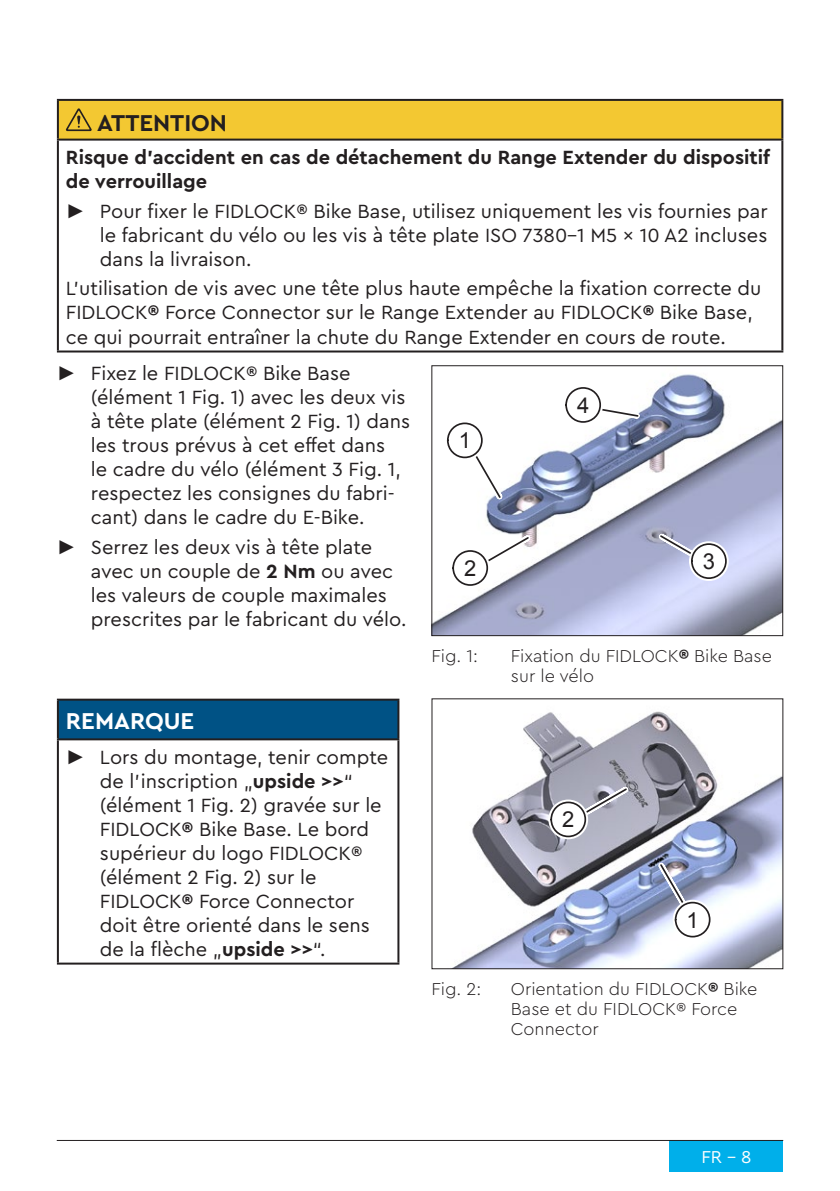
<style>
.page{position:relative;width:840px;height:1191px;background:#fff}
.page>*{position:absolute;margin:0;border:0;box-sizing:border-box;transform-origin:0 0}
.t1{font:700 24px "TQPRO";color:#231f20}
.t2{font:700 24px "TQPRO";color:#fff}
.t3{font:22px "Arial";color:#231f20}
.t4{font:20px/24px "TQPRO";color:#231f20}
.t5{font:700 20px/24px "TQPRO";color:#231f20}
.t6{font:300 18px/20px "TQPRO";color:#231f20}
.t7{font:18px "TQPRO";color:#fff}
.s1{font-family:"Arial"}
.s2{font-weight:700}
</style>
<div class="page">
<div style="left:669px;top:1140px;width:113px;height:31px;background:#00afea"></div>
<hr style="left:57px;top:1140px;width:725px;height:1px;background:#231f20">
<div style="left:58px;top:100px;width:724px;height:40px;background:#f3c832"></div>
<hr style="left:57px;top:99px;width:726px;height:2px;background:#231f20">
<hr style="left:57px;top:101px;width:2px;height:38px;background:#231f20">
<hr style="left:781px;top:101px;width:2px;height:38px;background:#231f20">
<hr style="left:57px;top:139px;width:726px;height:2px;background:#231f20">
<hr style="left:57px;top:141px;width:2px;height:209px;background:#231f20">
<hr style="left:781px;top:141px;width:2px;height:209px;background:#231f20">
<hr style="left:57px;top:350px;width:726px;height:2px;background:#231f20">
<svg style="left:66px;top:108px;width:26px;height:23px"></svg>
<div style="left:58px;top:699px;width:340px;height:40px;background:#005285"></div>
<hr style="left:57px;top:698px;width:342px;height:2px;background:#231f20">
<hr style="left:57px;top:700px;width:2px;height:38px;background:#231f20">
<hr style="left:397px;top:700px;width:2px;height:38px;background:#231f20">
<hr style="left:57px;top:738px;width:342px;height:2px;background:#231f20">
<hr style="left:57px;top:740px;width:2px;height:222px;background:#231f20">
<hr style="left:397px;top:740px;width:2px;height:222px;background:#231f20">
<hr style="left:57px;top:962px;width:342px;height:2px;background:#231f20">
<img style="left:433px;top:374px;width:347px;height:260px">
<div style="left:431px;top:365px;width:351px;height:271px;border:1px solid #231f20"></div>
<svg style="left:441px;top:417px;width:66px;height:87px"></svg>
<div style="left:447px;top:423px;width:34px;height:34px;background:#fff;border-radius:50%"></div>
<div style="left:446px;top:422px;width:36px;height:36px;border:2px solid #231f20;border-radius:50%"></div>
<svg style="left:446px;top:530px;width:89px;height:61px"></svg>
<div style="left:453px;top:551px;width:34px;height:34px;background:#fff;border-radius:50%"></div>
<div style="left:452px;top:550px;width:36px;height:36px;border:2px solid #231f20;border-radius:50%"></div>
<svg style="left:653px;top:529px;width:78px;height:55px;background:#babedb"></svg>
<div style="left:691px;top:544px;width:34px;height:34px;background:#fff;border-radius:50%"></div>
<div style="left:690px;top:543px;width:36px;height:36px;border:2px solid #231f20;border-radius:50%"></div>
<svg style="left:559px;top:381px;width:84px;height:47px"></svg>
<div style="left:566px;top:388px;width:34px;height:34px;background:#fff;border-radius:50%"></div>
<div style="left:565px;top:387px;width:35px;height:36px;border:2px solid #231f20;border-radius:50%"></div>
<img style="left:454px;top:711px;width:327px;height:256px">
<div style="left:431px;top:698px;width:352px;height:271px;border:1px solid #231f20"></div>
<svg style="left:653px;top:858px;width:62px;height:85px"></svg>
<div style="left:675px;top:902px;width:34px;height:34px;background:#fff;border-radius:50%"></div>
<div style="left:674px;top:901px;width:36px;height:36px;border:2px solid #231f20;border-radius:50%"></div>
<svg style="left:544px;top:782px;width:88px;height:60px;background:#a9aab7"></svg>
<div style="left:551px;top:802px;width:34px;height:34px;background:#fff;border-radius:50%"></div>
<div style="left:550px;top:801px;width:35px;height:36px;border:2px solid #231f20;border-radius:50%"></div>
<p class="t1" style="left:97px;top:107px;width:131px">ATTENTION</p>
<p class="t5" style="left:66px;top:144px;width:705px">Risque d’accident en cas de détachement du Range Extender du dispositif de verrouillage</p>
<p class="t4" style="left:100px;top:198px;width:668px;text-align:justify;text-indent:-34px"><span class="s1">►</span> Pour fixer le FIDLOCK® Bike Base, utilisez uniquement les vis fournies par le fabricant du vélo ou les vis à tête plate ISO 7380-1 M5 x 10 A2 incluses dans la livraison.</p>
<p class="t4" style="left:66px;top:276px;width:696px">L’utilisation de vis avec une tête plus haute empêche la fixation correcte du<br>FIDLOCK<span class="s2">®</span> Force Connector sur le Range Extender au FIDLOCK<span class="s2">®</span> Bike Base, ce qui pourrait entraîner la chute du Range Extender en cours de route.</p>
<p class="t4" style="left:91px;top:360px;width:320px;text-indent:-34px"><span class="s1">►</span> Fixez le FIDLOCK® Bike Base (élément 1 Fig. 1) avec les deux vis à tête plate (élément 2 Fig. 1) dans les trous prévus à cet effet dans<br>le cadre du vélo (élément 3 Fig. 1, respectez les consignes du fabri&shy;cant) dans le cadre du E-Bike.</p>
<p class="t4" style="left:91px;top:534px;width:317px;text-indent:-34px"><span class="s1">►</span> Serrez les deux vis à tête plate avec un couple de <span class="s2">2 Nm</span> ou avec les valeurs de couple maximales prescrites par le fabricant du vélo.</p>
<p class="t3" style="left:576px;top:391px;width:14px">4</p>
<p class="t3" style="left:458px;top:426px;width:14px">1</p>
<p class="t3" style="left:464px;top:554px;width:14px">2</p>
<p class="t3" style="left:702px;top:547px;width:14px">3</p>
<p class="t2" style="left:66px;top:705px;width:130px">REMARQUE</p>
<p class="t4" style="left:100px;top:744px;width:289px;text-indent:-34px"><span class="s1">►</span> Lors du montage, tenir compte de l’inscription „<span class="s2">upside &gt;&gt;</span>“ (élément 1 Fig. 2) gravée sur le<br>FIDLOCK<span class="s2">®</span> Bike Base. Le bord supérieur du logo FIDLOCK® (élément 2 Fig. 2) sur le<br>FIDLOCK<span class="s2">®</span> Force Connector doit être orienté dans le sens de la flèche „<span class="s2">upside &gt;&gt;</span>“.</p>
<p class="t6" style="left:431px;top:645px;width:48px">Fig. 1:</p>
<p class="t6" style="left:510px;top:645px;width:262px">Fixation du FIDLOCK<span class="s2">®</span> Bike Base sur le vélo</p>
<p class="t3" style="left:562px;top:805px;width:14px">2</p>
<p class="t3" style="left:686px;top:905px;width:14px">1</p>
<p class="t6" style="left:431px;top:978px;width:51px">Fig. 2:</p>
<p class="t6" style="left:510px;top:978px;width:248px">Orientation du FIDLOCK<span class="s2">®</span> Bike<br>Base et du FIDLOCK® Force<br>Connector</p>
<p class="t7" style="left:701px;top:1144px;width:52px">FR - 8</p>
</div>
